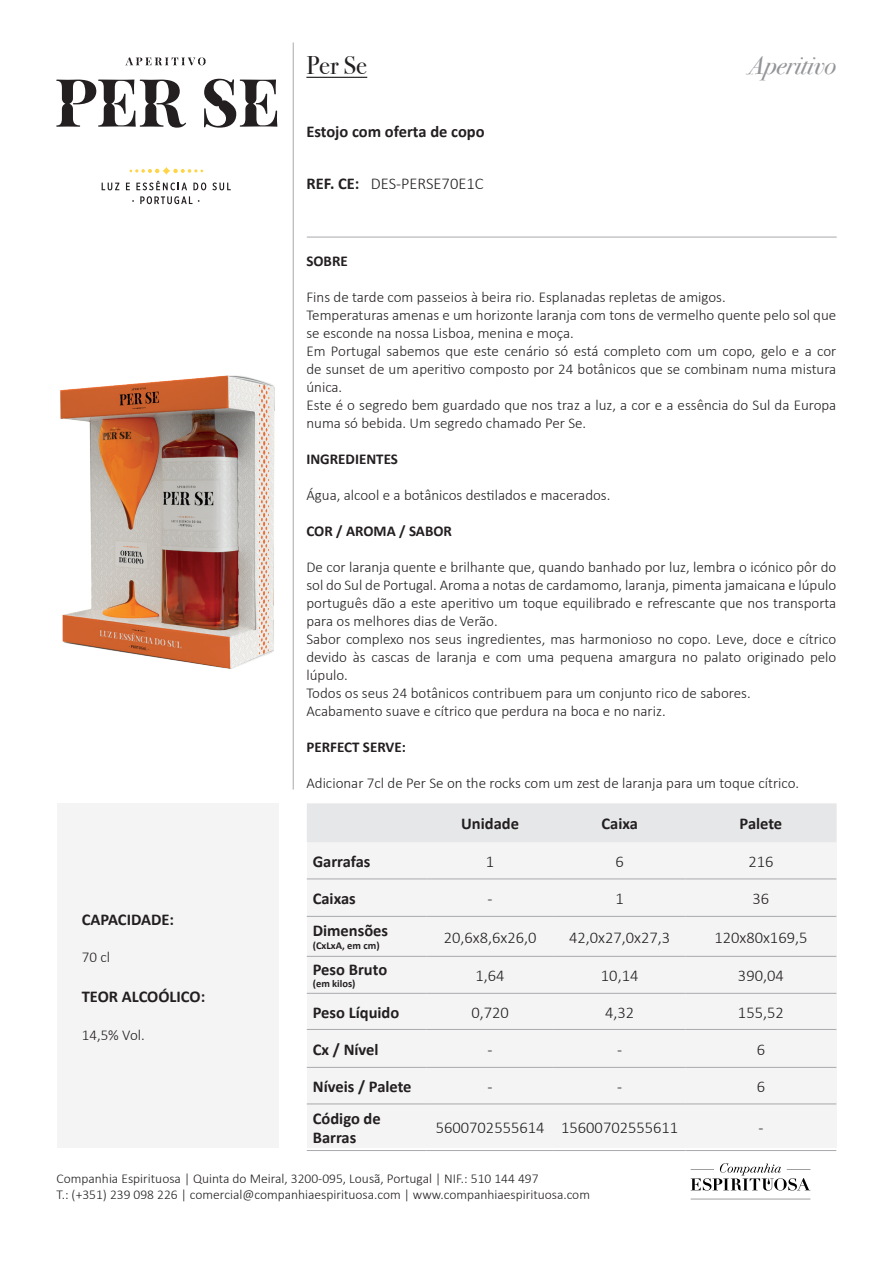
<style>
.page{position:relative;width:893px;height:1263px;background:#fff}
.page>*{position:absolute;margin:0;border:0;box-sizing:border-box;transform-origin:0 0}
.t1{font:italic 25.5px "Bodoni Svty Two OSITCTT";color:#939598}
.t2{font:25.5px "Bodoni Svty Two OSITCTT";color:#231f20}
.t3{font:700 16.5px/19.8px "Calibri";color:#231f20}
.t4{font:300 16.5px "Calibri";color:#231f20}
.t5{font:300 15px/18px "Calibri";color:#231f20}
.t6{font:700 15px "Calibri";color:#231f20}
.t7{font:300 13.5px/16.2px "Calibri";color:#231f20}
.t8{font:700 10.5px "Calibri";color:#231f20}
</style>
<div class="page">
<svg style="left:691px;top:1163px;width:119px;height:36px"></svg>
<div style="left:57px;top:804px;width:222px;height:344px;background:#f4f4f4"></div>
<div style="left:307px;top:804px;width:529px;height:344px;background:#f4f4f4"></div>
<hr style="left:293px;top:43px;width:1px;height:746px;background:#a8a9ad">
<img style="left:60px;top:375px;width:215px;height:294px">
<div style="left:307px;top:804px;width:529px;height:38px;background:#e6e7e9"></div>
<hr style="left:307px;top:879px;width:119px;height:1px;background:#a8a9ad">
<hr style="left:426px;top:879px;width:128px;height:1px;background:#a8a9ad">
<hr style="left:554px;top:879px;width:131px;height:1px;background:#a8a9ad">
<hr style="left:685px;top:879px;width:151px;height:1px;background:#a8a9ad">
<hr style="left:307px;top:916px;width:119px;height:1px;background:#a8a9ad">
<hr style="left:426px;top:916px;width:128px;height:1px;background:#a8a9ad">
<hr style="left:554px;top:916px;width:131px;height:1px;background:#a8a9ad">
<hr style="left:685px;top:916px;width:151px;height:1px;background:#a8a9ad">
<hr style="left:307px;top:956px;width:119px;height:1px;background:#a8a9ad">
<hr style="left:426px;top:956px;width:128px;height:1px;background:#a8a9ad">
<hr style="left:554px;top:956px;width:131px;height:1px;background:#a8a9ad">
<hr style="left:685px;top:956px;width:151px;height:1px;background:#a8a9ad">
<hr style="left:307px;top:993px;width:119px;height:1px;background:#a8a9ad">
<hr style="left:426px;top:993px;width:128px;height:1px;background:#a8a9ad">
<hr style="left:554px;top:993px;width:131px;height:1px;background:#a8a9ad">
<hr style="left:685px;top:993px;width:151px;height:1px;background:#a8a9ad">
<hr style="left:307px;top:1029px;width:119px;height:1px;background:#a8a9ad">
<hr style="left:426px;top:1029px;width:128px;height:1px;background:#a8a9ad">
<hr style="left:554px;top:1029px;width:131px;height:1px;background:#a8a9ad">
<hr style="left:685px;top:1029px;width:151px;height:1px;background:#a8a9ad">
<hr style="left:307px;top:1067px;width:119px;height:1px;background:#a8a9ad">
<hr style="left:426px;top:1067px;width:128px;height:1px;background:#a8a9ad">
<hr style="left:554px;top:1067px;width:131px;height:1px;background:#a8a9ad">
<hr style="left:685px;top:1067px;width:151px;height:1px;background:#a8a9ad">
<hr style="left:307px;top:1104px;width:119px;height:1px;background:#a8a9ad">
<hr style="left:426px;top:1104px;width:128px;height:1px;background:#a8a9ad">
<hr style="left:554px;top:1104px;width:131px;height:1px;background:#a8a9ad">
<hr style="left:685px;top:1104px;width:151px;height:1px;background:#a8a9ad">
<hr style="left:307px;top:1150px;width:119px;height:1px;background:#a8a9ad">
<hr style="left:426px;top:1150px;width:128px;height:1px;background:#a8a9ad">
<hr style="left:554px;top:1150px;width:131px;height:1px;background:#a8a9ad">
<hr style="left:685px;top:1150px;width:151px;height:1px;background:#a8a9ad">
<svg style="left:56px;top:80px;width:130px;height:48px"></svg>
<svg style="left:204px;top:79px;width:73px;height:49px"></svg>
<svg style="left:125px;top:57px;width:81px;height:8px"></svg>
<svg style="left:140px;top:196px;width:52px;height:8px"></svg>
<svg style="left:102px;top:183px;width:17px;height:7px"></svg>
<svg style="left:126px;top:183px;width:4px;height:7px"></svg>
<svg style="left:136px;top:181px;width:51px;height:9px"></svg>
<svg style="left:193px;top:182px;width:13px;height:8px"></svg>
<svg style="left:212px;top:183px;width:19px;height:7px"></svg>
<svg style="left:130px;top:167px;width:73px;height:8px"></svg>
<hr style="left:306px;top:77px;width:61px;height:1px;background:#231f20">
<hr style="left:307px;top:237px;width:530px;height:1px;background:#a8a9ad">
<h1 class="t2" style="left:306px;top:51px;width:62px">Per Se</h1>
<h1 class="t1" style="left:748px;top:50px;width:90px">Aperitivo</h1>
<p class="t3" style="left:306px;top:121px;width:180px">Estojo com oferta de copo</p>
<p class="t3" style="left:306px;top:173px;width:55px">REF. CE:</p>
<p class="t4" style="left:371px;top:173px;width:114px">DES-PERSE70E1C</p>
<p class="t6" style="left:306px;top:252px;width:43px">SOBRE</p>
<p class="t5" style="left:306px;top:288px;width:531px">Fins de tarde com passeios à beira rio. Esplanadas repletas de amigos.<br>Temperaturas amenas e um horizonte laranja com tons de vermelho quente pelo sol que se esconde na nossa Lisboa, menina e moça.<br>Em Portugal sabemos que este cenário só está completo com um copo, gelo e a cor de sunset de um aperitivo composto por 24 botânicos que se combinam numa mistura única.<br>Este é o segredo bem guardado que nos traz a luz, a cor e a essência do Sul da Europa numa só bebida. Um segredo chamado Per Se.</p>
<p class="t6" style="left:306px;top:450px;width:93px">INGREDIENTES</p>
<p class="t5" style="left:306px;top:486px;width:306px">Água, alcool e a botânicos destilados e macerados.</p>
<p class="t6" style="left:306px;top:522px;width:147px">COR / AROMA / SABOR</p>
<p class="t5" style="left:306px;top:558px;width:531px">De cor laranja quente e brilhante que, quando banhado por luz, lembra o icónico pôr do sol do Sul de Portugal. Aroma a notas de cardamomo, laranja, pimenta jamaicana e lúpulo português dão a este aperitivo um toque equilibrado e refrescante que nos transporta para os melhores dias de Verão.<br>Sabor complexo nos seus ingredientes, mas harmonioso no copo. Leve, doce e cítrico devido às cascas de laranja e com uma pequena amargura no palato originado pelo lúpulo.<br>Todos os seus 24 botânicos contribuem para um conjunto rico de sabores.<br>Acabamento suave e cítrico que perdura na boca e no nariz.</p>
<p class="t6" style="left:306px;top:738px;width:101px">PERFECT SERVE:</p>
<p class="t5" style="left:306px;top:774px;width:494px">Adicionar 7cl de Per Se on the rocks com um zest de laranja para um toque cítrico.</p>
<p class="t3" style="left:82px;top:908px;width:94px">CAPACIDADE:</p>
<p class="t5" style="left:82px;top:948px;width:30px">70 cl</p>
<p class="t3" style="left:82px;top:986px;width:125px">TEOR ALCOÓLICO:</p>
<p class="t5" style="left:82px;top:1025px;width:65px">14,5% Vol.</p>
<p class="t3" style="left:461px;top:813px;width:59px">Unidade</p>
<p class="t3" style="left:601px;top:813px;width:38px">Caixa</p>
<p class="t3" style="left:740px;top:813px;width:44px">Palete</p>
<p class="t3" style="left:313px;top:850px;width:59px">Garrafas</p>
<p class="t4" style="left:486px;top:851px;width:10px">1</p>
<p class="t4" style="left:615px;top:851px;width:10px">6</p>
<p class="t4" style="left:748px;top:851px;width:27px">216</p>
<p class="t3" style="left:313px;top:888px;width:44px">Caixas</p>
<p class="t4" style="left:488px;top:888px;width:7px">-</p>
<p class="t4" style="left:615px;top:888px;width:10px">1</p>
<p class="t4" style="left:752px;top:888px;width:18px">36</p>
<p class="t3" style="left:313px;top:920px;width:77px">Dimensões</p>
<p class="t8" style="left:313px;top:939px;width:68px">(CxLxA, em cm)</p>
<p class="t4" style="left:444px;top:927px;width:94px">20,6x8,6x26,0</p>
<p class="t4" style="left:569px;top:927px;width:103px">42,0x27,0x27,3</p>
<p class="t4" style="left:714px;top:927px;width:95px">120x80x169,5</p>
<p class="t3" style="left:313px;top:958px;width:76px">Peso Bruto</p>
<p class="t8" style="left:313px;top:977px;width:44px">(em kilos)</p>
<p class="t4" style="left:475px;top:965px;width:31px">1,64</p>
<p class="t4" style="left:601px;top:965px;width:39px">10,14</p>
<p class="t4" style="left:738px;top:965px;width:47px">390,04</p>
<p class="t3" style="left:313px;top:1001px;width:88px">Peso Líquido</p>
<p class="t4" style="left:471px;top:1002px;width:39px">0,720</p>
<p class="t4" style="left:605px;top:1002px;width:31px">4,32</p>
<p class="t4" style="left:738px;top:1002px;width:47px">155,52</p>
<p class="t3" style="left:313px;top:1038px;width:67px">Cx / Nível</p>
<p class="t4" style="left:488px;top:1039px;width:7px">-</p>
<p class="t4" style="left:617px;top:1039px;width:7px">-</p>
<p class="t4" style="left:757px;top:1039px;width:10px">6</p>
<p class="t3" style="left:313px;top:1076px;width:100px">Níveis / Palete</p>
<p class="t4" style="left:488px;top:1076px;width:7px">-</p>
<p class="t4" style="left:617px;top:1076px;width:7px">-</p>
<p class="t4" style="left:757px;top:1076px;width:10px">6</p>
<p class="t3" style="left:313px;top:1107px;width:69px">Código de<br>Barras</p>
<p class="t4" style="left:436px;top:1118px;width:244px">5600702555614 15600702555611</p>
<p class="t4" style="left:758px;top:1118px;width:7px">-</p>
<p class="t7" style="left:57px;top:1170px;width:535px">Companhia Espirituosa | Quinta do Meiral, 3200-095, Lousã, Portugal | NIF.: 510 144 497<br>T.: (+351) 239 098 226 | comercial@companhiaespirituosa.com | www.companhiaespirituosa.com</p>
</div>
